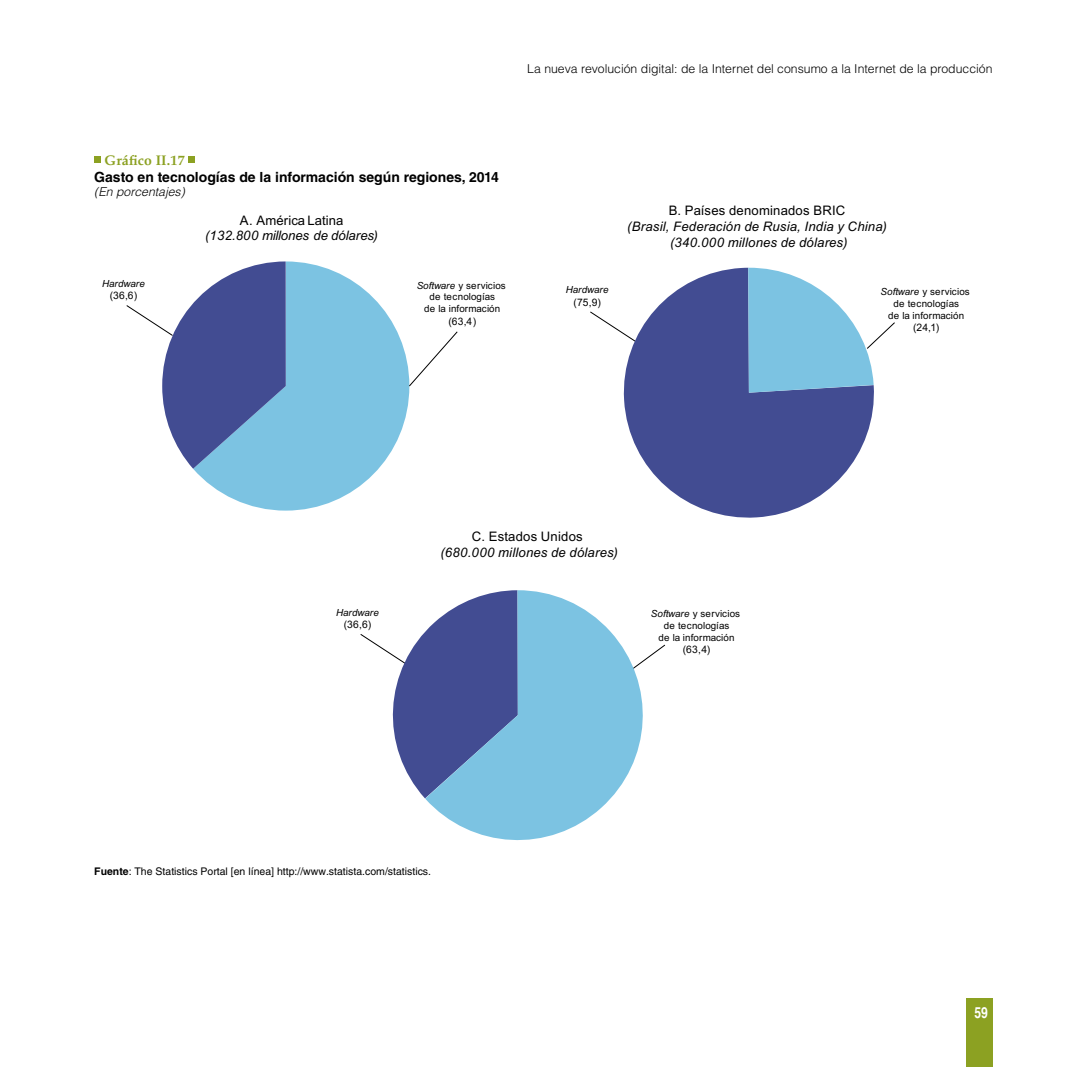
<style>
.page{position:relative;width:1067px;height:1067px;background:#fff}
.page>*{position:absolute;margin:0;border:0;box-sizing:border-box;transform-origin:0 0}
.t1{font:700 condensed 15.4px "Helvetica";color:#fff;scale:.96 1}
.t2{font:700 14px "Helvetica LT Std";color:#000}
.t3{font:700 14px "Palatino LT Std";letter-spacing:.01em;color:#8ca122}
.t4{font:italic 13.12px/15.8px "Arial";letter-spacing:.015em;color:#000;text-align:center}
.t5{font:13.12px "Arial";letter-spacing:.015em;color:#000}
.t6{font:13.12px "Arial Italic MT2";color:#000}
.t7{font:300 12.25px "Helvetica LT Std";color:#000}
.t8{font:italic 300 12.25px "Helvetica LT Std";color:#000}
.t9{font:10.5px "Helvetica LT Std";color:#000}
.t10{font:10.33px "Arial";letter-spacing:.03em;color:#000}
.t11{font:9.8px/11.7px "Arial";letter-spacing:.01em;color:#000;text-align:center}
.t12{font:italic 9.8px "Arial";letter-spacing:-.005em;color:#000}
.t13{font:9.8px "Arial Italic MT2";letter-spacing:-.005em;color:#000}
.s1{font-family:"Arial Italic MT2"}
.s2{font-style:italic}
.s3{font-weight:700}
</style>
<div class="page">
<div style="left:965px;top:998px;width:27px;height:69px;background:#8ca122"></div>
<div style="left:94px;top:156px;width:7px;height:7px;background:#8ca122"></div>
<div style="left:188px;top:156px;width:7px;height:7px;background:#8ca122"></div>
<svg style="left:193px;top:261px;width:216px;height:249px;fill:#7cc3e2"></svg>
<svg style="left:408px;top:330px;width:50px;height:57px"></svg>
<svg style="left:126px;top:261px;width:160px;height:208px"></svg>
<svg style="left:657px;top:644px;width:9px;height:8px"></svg>
<svg style="left:360px;top:632px;width:65px;height:166px"></svg>
<svg style="left:425px;top:590px;width:232px;height:251px;fill:#7cc3e2"></svg>
<svg style="left:590px;top:311px;width:30px;height:21px"></svg>
<svg style="left:620px;top:268px;width:254px;height:250px;fill:#424c92"></svg>
<svg style="left:748px;top:267px;width:147px;height:126px"></svg>
<p class="t7" style="left:527px;top:61px;width:467px">La nueva revolución digital: de la Internet del consumo a la Internet de la producción</p>
<h2 class="t3" style="left:105px;top:152px;width:82px">Gráfico II.17</h2>
<h2 class="t2" style="left:94px;top:168px;width:406px">Gasto en tecnologías de la información según regiones, 2014</h2>
<p class="t8" style="left:94px;top:184px;width:92px">(En porcentajes)</p>
<p class="t13" style="left:102px;top:277px;width:44px">Hardware</p>
<p class="t10" style="left:110px;top:289px;width:29px">(36,6)</p>
<h3 class="t5" style="left:240px;top:211px;width:105px">A. América Latina</h3>
<h3 class="t6" style="left:205px;top:227px;width:174px">(132.800 millones de dólares)</h3>
<p class="t11" style="left:416px;top:279px;width:91px"><span class="s1">Software</span> y servicios de tecnologías<br>de la información</p>
<p class="t10" style="left:448px;top:314px;width:29px">(63,4)</p>
<p class="t12" style="left:566px;top:283px;width:44px">Hardware</p>
<p class="t10" style="left:573px;top:295px;width:29px">(75,9)</p>
<h3 class="t5" style="left:668px;top:202px;width:178px">B. Países denominados BRIC</h3>
<h3 class="t4" style="left:627px;top:219px;width:261px">(Brasil, Federación de Rusia, India y China) (340.000 millones de dólares)</h3>
<p class="t11" style="left:880px;top:286px;width:91px"><span class="s2">Software</span> y servicios de tecnologías<br>de la información</p>
<p class="t10" style="left:913px;top:320px;width:28px">(24,1)</p>
<p class="t12" style="left:336px;top:606px;width:44px">Hardware</p>
<p class="t10" style="left:344px;top:617px;width:29px">(36,6)</p>
<h3 class="t5" style="left:472px;top:528px;width:112px">C. Estados Unidos</h3>
<h3 class="t4" style="left:440px;top:544px;width:179px">(680.000 millones de dólares)</h3>
<p class="t11" style="left:651px;top:608px;width:91px"><span class="s2">Software</span> y servicios de tecnologías<br>de la información</p>
<p class="t10" style="left:682px;top:643px;width:29px">(63,4)</p>
<p class="t9" style="left:94px;top:865px;width:338px"><span class="s3">Fuente</span>: The Statistics Portal [en línea] http://www.statista.com/statistics.</p>
<h1 class="t1" style="left:974px;top:1003px;width:16px">59</h1>
</div>
